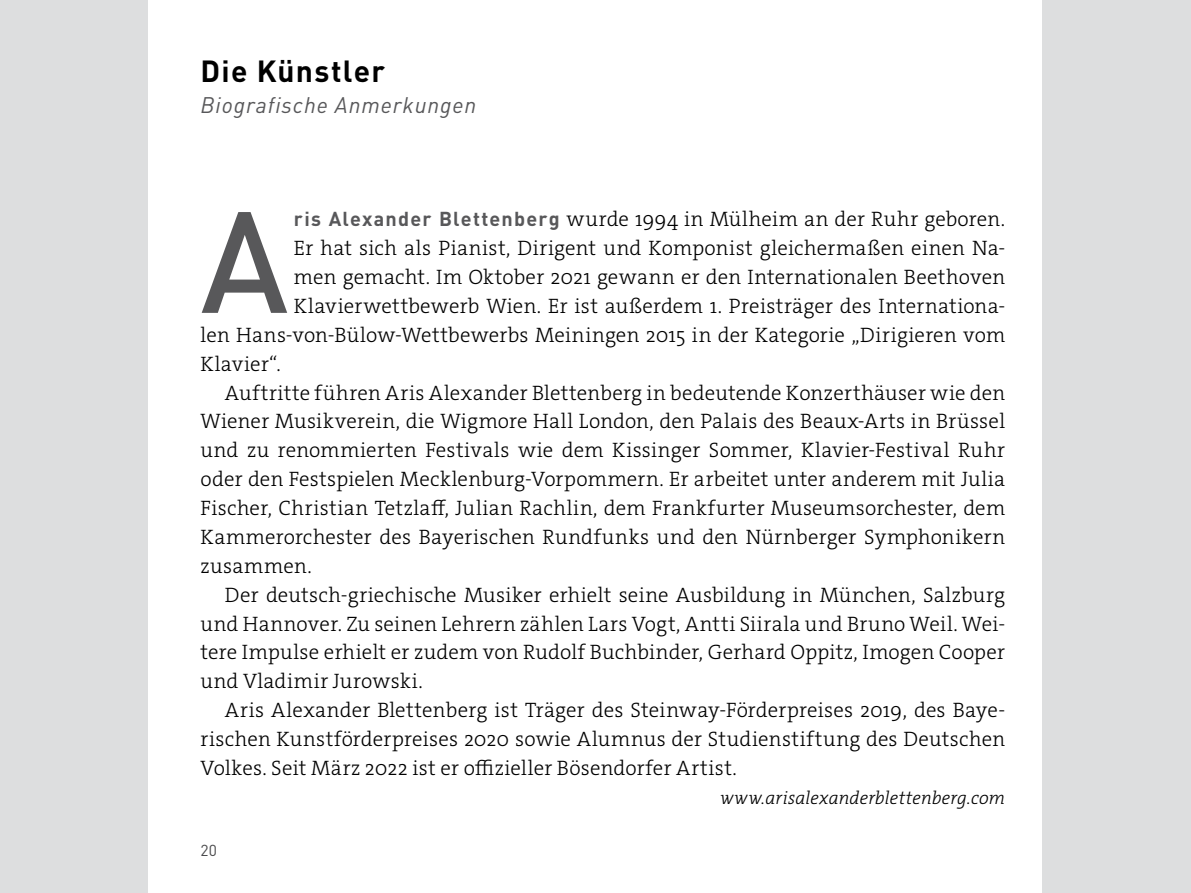
<style>
.page{position:relative;width:1191px;height:893px;background:#dddedf}
.page>*{position:absolute;margin:0;border:0;box-sizing:border-box;transform-origin:0 0}
.t1{font:500 141.6px "DINOT";color:#58585a}
.t2{font:700 30.15px "DINOT";letter-spacing:.04em;color:#000}
.t3{font:italic 22.35px "DINOT";letter-spacing:.04em;color:#58585a}
.t4{font:300 21px "The Serif E2 s";letter-spacing:.015em;color:#000}
.t5{font:italic 300 18.3px "The Serif E2 s";letter-spacing:.01em;color:#000}
.t6{font:15.75px "DINOT";color:#4b4b4d}
.s1{font-family:"DINOT";font-weight:700;font-size:19.95px;color:#58585a}
</style>
<div class="page">
<div style="left:149px;top:0;width:893px;height:893px;background:#fff"></div>
<h2 class="t2" style="left:200px;top:51px;width:186px">Die Künstler</h2>
<p class="t3" style="left:200px;top:91px;width:277px">Biografische Anmerkungen</p>
<h1 class="t1" style="left:200px;top:171px;width:89px">A</h1>
<p class="t4" style="left:294px;top:206px;width:712px"><span class="s1">ris Alexander Blettenberg</span> wurde 1994 in Mülheim an der Ruhr geboren.</p>
<p class="t4" style="left:294px;top:235px;width:712px">Er hat sich als Pianist, Dirigent und Komponist gleichermaßen einen Na-</p>
<p class="t4" style="left:294px;top:263px;width:713px">men gemacht. Im Oktober 2021 gewann er den Internationalen Beethoven</p>
<p class="t4" style="left:294px;top:292px;width:712px">Klavierwettbewerb Wien. Er ist außerdem 1. Preisträger des Internationa-</p>
<p class="t4" style="left:200px;top:321px;width:806px">len Hans-von-Bülow-Wettbewerbs Meiningen 2015 in der Kategorie „Dirigieren vom</p>
<p class="t4" style="left:200px;top:350px;width:82px">Klavier“.</p>
<p class="t4" style="left:225px;top:379px;width:782px">Auftritte führen Aris Alexander Blettenberg in bedeutende Konzerthäuser wie den</p>
<p class="t4" style="left:200px;top:408px;width:806px">Wiener Musikverein, die Wigmore Hall London, den Palais des Beaux-Arts in Brüssel</p>
<p class="t4" style="left:200px;top:437px;width:806px">und zu renommierten Festivals wie dem Kissinger Sommer, Klavier-Festival Ruhr</p>
<p class="t4" style="left:200px;top:466px;width:806px">oder den Festspielen Mecklenburg-Vorpommern. Er arbeitet unter anderem mit Julia</p>
<p class="t4" style="left:200px;top:494px;width:806px">Fischer, Christian Tetzlaff, Julian Rachlin, dem Frankfurter Museumsorchester, dem</p>
<p class="t4" style="left:200px;top:523px;width:806px">Kammerorchester des Bayerischen Rundfunks und den Nürnberger Symphonikern</p>
<p class="t4" style="left:200px;top:552px;width:113px">zusammen.</p>
<p class="t4" style="left:225px;top:581px;width:782px">Der deutsch-griechische Musiker erhielt seine Ausbildung in München, Salzburg</p>
<p class="t4" style="left:200px;top:610px;width:806px">und Hannover. Zu seinen Lehrern zählen Lars Vogt, Antti Siirala und Bruno Weil. Wei-</p>
<p class="t4" style="left:200px;top:639px;width:806px">tere Impulse erhielt er zudem von Rudolf Buchbinder, Gerhard Oppitz, Imogen Cooper</p>
<p class="t4" style="left:200px;top:668px;width:224px">und Vladimir Jurowski.</p>
<p class="t4" style="left:225px;top:697px;width:782px">Aris Alexander Blettenberg ist Träger des Steinway-Förderpreises 2019, des Baye-</p>
<p class="t4" style="left:200px;top:725px;width:806px">rischen Kunstförderpreises 2020 sowie Alumnus der Studienstiftung des Deutschen</p>
<p class="t4" style="left:200px;top:754px;width:538px">Volkes. Seit März 2022 ist er offizieller Bösendorfer Artist.</p>
<p class="t5" style="left:720px;top:786px;width:286px">www.arisalexanderblettenberg.com</p>
<p class="t6" style="left:200px;top:840px;width:18px">20</p>
</div>
